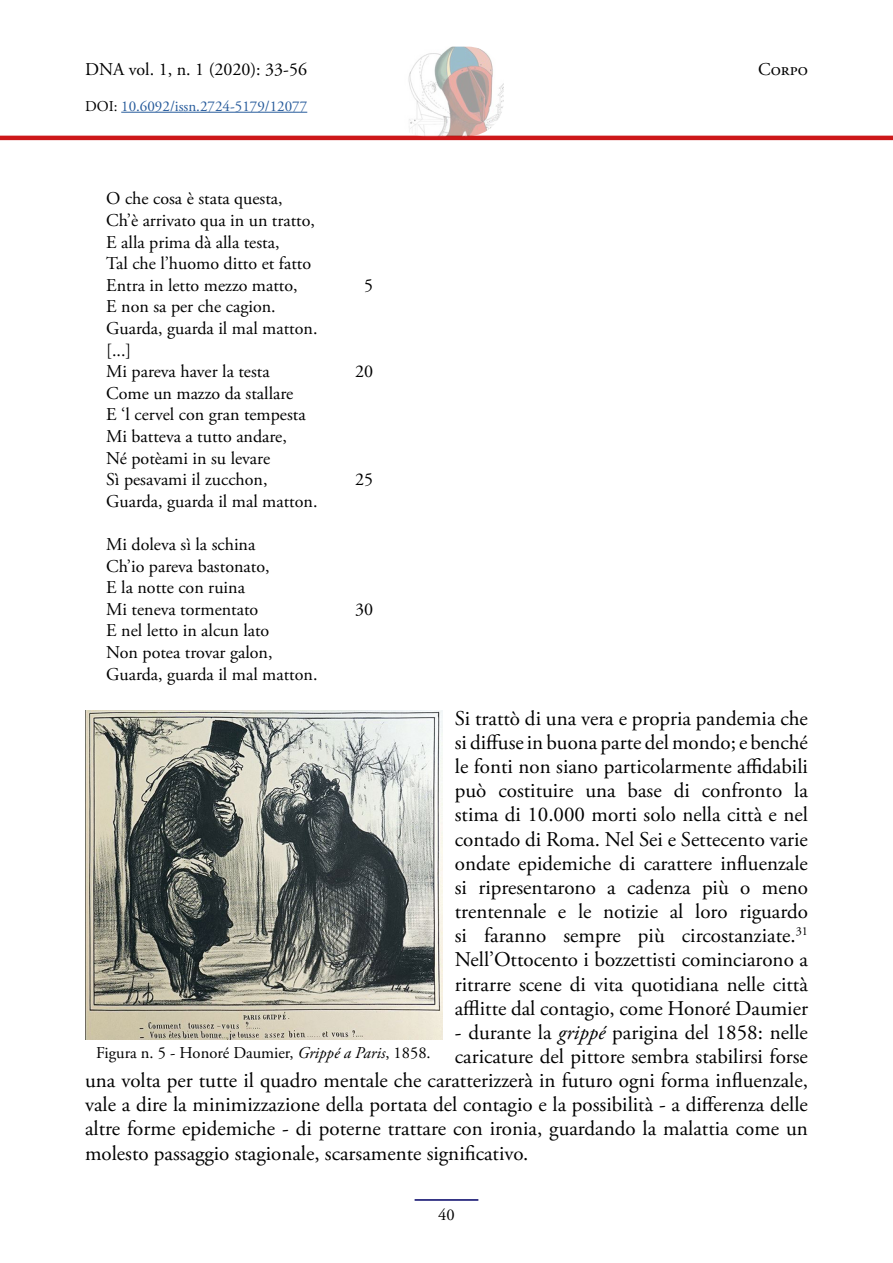
<style>
.page{position:relative;width:893px;height:1263px;background:#fff}
.page>*{position:absolute;margin:0;border:0;box-sizing:border-box;transform-origin:0 0}
.t1{font:21px/24.2px "Adobe Garamond Pro";color:#000;text-align:justify}
.t2{font:18px/21.6px "Adobe Garamond Pro";color:#000}
.t3{font:16.5px "Adobe Garamond Pro";color:#000}
.t4{font:15px "Adobe Garamond Pro";color:#275b9b}
.s1{color:#000}
.s2{font-style:italic}
</style>
<div class="page">
<hr style="left:121px;top:112px;width:186px;height:1px;background:#275b9b">
<hr style="left:0;top:136px;width:893px;height:4px;background:#cd1719">
<hr style="left:415px;top:1199px;width:63px;height:2px;background:#006">
<img style="left:389px;top:47px;width:115px;height:89px">
<img style="left:85px;top:710px;width:357px;height:329px">
<p class="t2" style="left:85px;top:59px;width:223px">DNA vol. 1, n. 1 (2020): 33-56</p>
<p class="t4" style="left:85px;top:97px;width:224px"><span class="s1">DOI:</span> 10.6092/issn.2724-5179/12077</p>
<p class="t2" style="left:106px;top:189px;width:210px">O che cosa è stata questa,<br>Ch’è arrivato qua in un tratto,<br>E alla prima dà alla testa,<br>Tal che l’huomo ditto et fatto<br>Entra in letto mezzo matto,</p>
<p class="t2" style="left:106px;top:297px;width:213px">E non sa per che cagion.<br>Guarda, guarda il mal matton. [...]<br>Mi pareva haver la testa</p>
<p class="t2" style="left:106px;top:383px;width:201px">Come un mazzo da stallare<br>E ‘l cervel con gran tempesta<br>Mi batteva a tutto andare,<br>Né potèami in su levare<br>Sì pesavami il zucchon,</p>
<p class="t2" style="left:106px;top:491px;width:213px">Guarda, guarda il mal matton.</p>
<p class="t2" style="left:106px;top:534px;width:165px">Mi doleva sì la schina<br>Ch’io pareva bastonato,<br>E la notte con ruina<br>Mi teneva tormentato</p>
<p class="t2" style="left:106px;top:621px;width:213px">E nel letto in alcun lato<br>Non potea trovar galon,<br>Guarda, guarda il mal matton.</p>
<p class="t2" style="left:364px;top:275px;width:10px">5</p>
<p class="t2" style="left:355px;top:361px;width:19px">20</p>
<p class="t2" style="left:355px;top:469px;width:19px">25</p>
<p class="t2" style="left:355px;top:599px;width:19px">30</p>
<p class="t2" style="left:758px;top:59px;width:51px">Corpo</p>
<p class="t1" style="left:455px;top:707px;width:355px">Si trattò di una vera e propria pandemia che si diffuse in buona parte del mondo; e benché le fonti non siano particolarmente affidabili può costituire una base di confronto la stima di 10.000 morti solo nella città e nel contado di Roma. Nel Sei e Settecento varie ondate epidemiche di carattere influenzale si ripresentarono a cadenza più o meno trentennale e le notizie al loro riguardo si faranno sempre più circostanziate.<sup>31<br></sup>Nell’Ottocento i bozzettisti cominciarono a ritrarre scene di vita quotidiana nelle città afflitte dal contagio, come Honoré Daumier</p>
<p class="t1" style="left:455px;top:1021px;width:355px">- durante la <span class="s2">grippé</span> parigina del 1858: nelle</p>
<p class="t1" style="left:455px;top:1045px;width:355px">caricature del pittore sembra stabilirsi forse</p>
<p class="t1" style="left:85px;top:1069px;width:724px">una volta per tutte il quadro mentale che caratterizzerà in futuro ogni forma influenzale,</p>
<p class="t1" style="left:85px;top:1093px;width:724px">vale a dire la minimizzazione della portata del contagio e la possibilità - a differenza delle</p>
<p class="t1" style="left:85px;top:1117px;width:724px">altre forme epidemiche - di poterne trattare con ironia, guardando la malattia come un</p>
<p class="t1" style="left:85px;top:1141px;width:445px">molesto passaggio stagionale, scarsamente significativo.</p>
<p class="t3" style="left:96px;top:1043px;width:336px">Figura n. 5 - Honoré Daumier, <span class="s2">Grippé a Paris</span>, 1858.</p>
<p class="t3" style="left:438px;top:1205px;width:18px">40</p>
</div>
